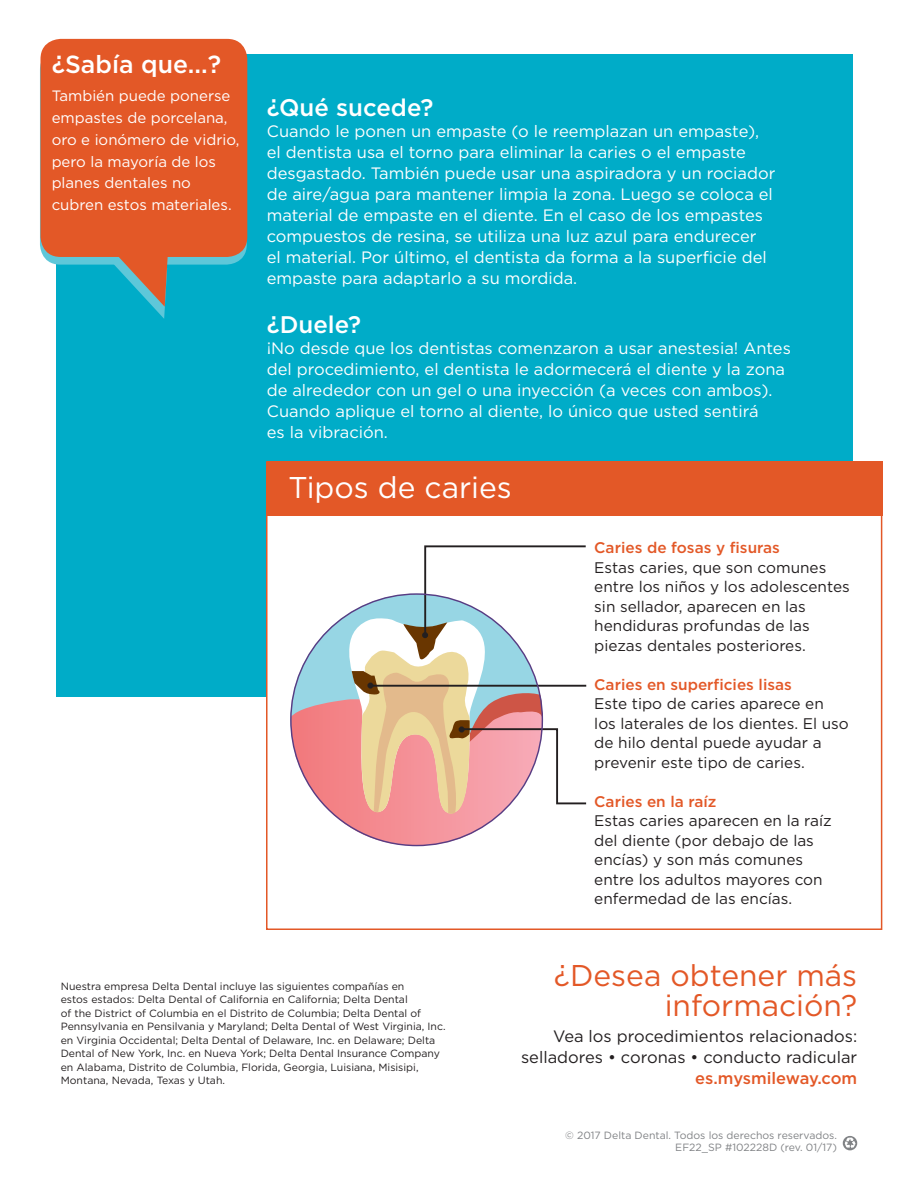
<style>
.page{position:relative;width:918px;height:1188px;background:#fff}
.page>*{position:absolute;margin:0;border:0;box-sizing:border-box;transform-origin:0 0}
.t1{font:30px/30px "Gotham";color:#e35827;text-align:right}
.t2{font:30px "Gotham";color:#fff}
.t3{font:500 24.75px "Gotham";color:#fff}
.t4{font:500 24px "Gotham";color:#fff}
.t5{font:16.5px/21px "Gotham";color:#fff}
.t6{font:16.5px "Gotham";color:#231f20}
.t7{font:500 16.5px "Gotham";letter-spacing:-.01em;color:#e35827}
.t8{font:15.3px/19.5px "Gotham";color:#231f20}
.t9{font:500 15.3px "Gotham";color:#e35827}
.t10{font:15px/21.8px "Gotham";color:#fff}
.t11{font:10.5px/13.5px "Gotham";color:#231f20}
.t12{font:10.5px "Gotham";color:#808285}
</style>
<div class="page">
<div style="left:56px;top:54px;width:797px;height:643px;background:#00acc8"></div>
<div style="left:267px;top:473px;width:615px;height:405px;background:#fff"></div>
<div style="left:267px;top:462px;width:615px;height:54px;background:#e35827"></div>
<div style="left:266px;top:461px;width:616px;height:469px;border:2px solid #e35827"></div>
<div style="left:40px;top:50px;width:207px;height:215px;background:#5ec7d9;border-radius:20px"></div>
<div style="left:40px;top:39px;width:207px;height:218px;background:#e35827;border-radius:20px"></div>
<svg style="left:112px;top:257px;width:56px;height:62px"></svg>
<svg style="left:843px;top:1136px;width:14px;height:14px"></svg>
<svg style="left:424px;top:545px;width:163px;height:260px"></svg>
<svg style="left:290px;top:593px;width:254px;height:254px"></svg>
<p class="t3" style="left:52px;top:48px;width:171px">¿Sabía que...?</p>
<p class="t10" style="left:52px;top:85px;width:189px">También puede ponerse empastes de porcelana, oro e ionómero de vidrio, pero la mayoría de los planes dentales no cubren estos materiales.</p>
<p class="t4" style="left:267px;top:92px;width:168px">¿Qué sucede?</p>
<p class="t5" style="left:267px;top:120px;width:510px">Cuando le ponen un empaste (o le reemplazan un empaste), el dentista usa el torno para eliminar la caries o el empaste desgastado. También puede usar una aspiradora y un rociador de aire/agua para mantener limpia la zona. Luego se coloca el material de empaste en el diente. En el caso de los empastes compuestos de resina, se utiliza una luz azul para endurecer<br>el material. Por último, el dentista da forma a la superficie del empaste para adaptarlo a su mordida.</p>
<p class="t4" style="left:267px;top:309px;width:96px">¿Duele?</p>
<p class="t5" style="left:267px;top:338px;width:526px">¡No desde que los dentistas comenzaron a usar anestesia! Antes del procedimiento, el dentista le adormecerá el diente y la zona de alrededor con un gel o una inyección (a veces con ambos).<br>Cuando aplique el torno al diente, lo único que usted sentirá<br>es la vibración.</p>
<p class="t2" style="left:288px;top:468px;width:225px">Tipos de caries</p>
<p class="t9" style="left:594px;top:538px;width:187px">Caries de fosas y fisuras</p>
<p class="t8" style="left:594px;top:557px;width:257px">Estas caries, que son comunes entre los niños y los adolescentes sin sellador, aparecen en las hendiduras profundas de las piezas dentales posteriores.</p>
<p class="t9" style="left:594px;top:674px;width:199px">Caries en superficies lisas</p>
<p class="t8" style="left:594px;top:694px;width:256px">Este tipo de caries aparece en los laterales de los dientes. El uso de hilo dental puede ayudar a prevenir este tipo de caries.</p>
<p class="t9" style="left:594px;top:791px;width:124px">Caries en la raíz</p>
<p class="t8" style="left:594px;top:811px;width:239px">Estas caries aparecen en la raíz del diente (por debajo de las encías) y son más comunes entre los adultos mayores con enfermedad de las encías.</p>
<p class="t11" style="left:61px;top:979px;width:386px">Nuestra empresa Delta Dental incluye las siguientes compañías en<br>estos estados: Delta Dental of California en California; Delta Dental<br>of the District of Columbia en el Distrito de Columbia; Delta Dental of Pennsylvania en Pensilvania y Maryland; Delta Dental of West Virginia, Inc. en Virginia Occidental; Delta Dental of Delaware, Inc. en Delaware; Delta Dental of New York, Inc. en Nueva York; Delta Dental Insurance Company en Alabama, Distrito de Columbia, Florida, Georgia, Luisiana, Misisipi, Montana, Nevada, Texas y Utah.</p>
<p class="t1" style="left:554px;top:960px;width:305px">¿Desea obtener más información?</p>
<p class="t6" style="left:553px;top:1026px;width:306px">Vea los procedimientos relacionados:</p>
<p class="t6" style="left:521px;top:1047px;width:338px">selladores • coronas • conducto radicular</p>
<p class="t7" style="left:695px;top:1068px;width:163px">es.mysmileway.com</p>
<p class="t12" style="left:565px;top:1129px;width:273px">© 2017 Delta Dental. Todos los derechos reservados.</p>
<p class="t12" style="left:675px;top:1141px;width:163px">EF22_SP #102228D (rev. 01/17)</p>
</div>
